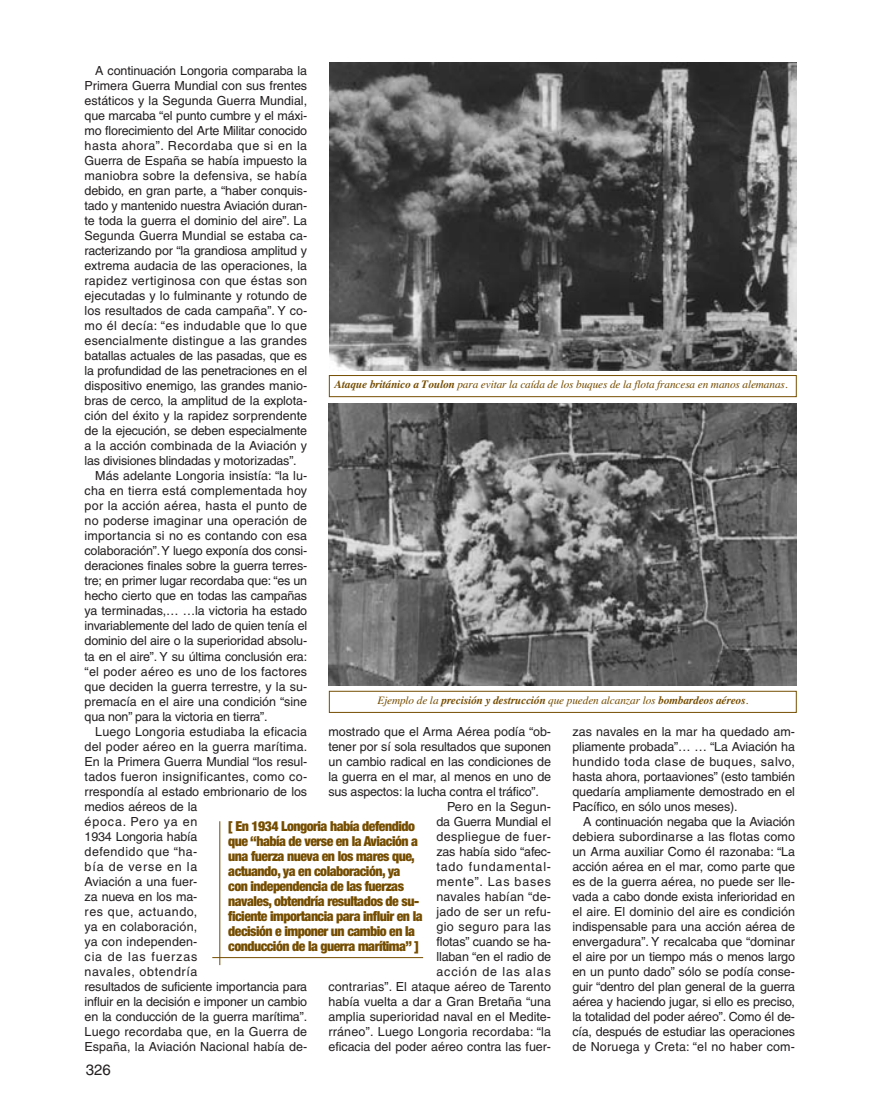
<style>
.page{position:relative;width:869px;height:1117px;background:#fff}
.page>*{position:absolute;margin:0;border:0;box-sizing:border-box;transform-origin:0 0}
.t1{font:15px "Helvetica";color:#231f20}
.t2{font:900 condensed 13.75px/15px "Helvetica Neue";letter-spacing:-.035em;color:#754d00}
.t3{font:12.5px/15px "Helvetica";letter-spacing:-.005em;color:#231f20;text-align:justify}
.t4{font:12.5px "Helvetica";letter-spacing:.015em;color:#231f20}
.t5{font:12.5px "Helvetica";letter-spacing:.02em;color:#231f20}
.t6{font:12.5px "Helvetica";letter-spacing:.025em;color:#231f20}
.t7{font:12.5px "Helvetica";letter-spacing:.065em;color:#231f20}
.t8{font:12.5px "Helvetica";letter-spacing:.03em;color:#231f20}
.t9{font:12.5px "Helvetica";letter-spacing:.04em;color:#231f20}
.t10{font:12.5px "Helvetica";letter-spacing:.05em;color:#231f20}
.t11{font:12.5px "Helvetica";letter-spacing:.045em;color:#231f20}
.t12{font:12.5px "Helvetica";letter-spacing:.035em;color:#231f20}
.t13{font:12.5px "Helvetica";letter-spacing:.06em;color:#231f20}
.t14{font:12.5px "Helvetica";letter-spacing:.07em;color:#231f20}
.t15{font:italic 11.25px "Times";letter-spacing:-.01em;color:#754d00}
.t16{font:italic 700 11.25px "Times";letter-spacing:-.01em;color:#754d00}
.s1{font-weight:700}
.s2{font-weight:400}
</style>
<div class="page">
<img style="left:329px;top:62px;width:466px;height:308px">
<img style="left:329px;top:403px;width:467px;height:282px">
<hr style="left:219px;top:821px;width:1px;height:143px;background:#754d00">
<hr style="left:212px;top:957px;width:211px;height:1px;background:#754d00">
<div style="left:329px;top:375px;width:467px;height:22px;border:1px solid #754d00"></div>
<div style="left:329px;top:691px;width:467px;height:21px;border:1px solid #754d00"></div>
<p class="t3" style="left:95px;top:64px;width:213px">A continuación Longoria comparaba la</p>
<p class="t3" style="left:85px;top:79px;width:224px">Primera Guerra Mundial con sus frentes</p>
<p class="t3" style="left:85px;top:94px;width:224px">estáticos y la Segunda Guerra Mundial,</p>
<p class="t3" style="left:85px;top:109px;width:224px">que marcaba “el punto cumbre y el máxi-</p>
<p class="t3" style="left:85px;top:124px;width:224px">mo florecimiento del Arte Militar conocido</p>
<p class="t9" style="left:85px;top:141px;width:224px">hasta ahora”. Recordaba que si en la</p>
<p class="t3" style="left:85px;top:154px;width:224px">Guerra de España se había impuesto la</p>
<p class="t5" style="left:85px;top:171px;width:224px">maniobra sobre la defensiva, se había</p>
<p class="t3" style="left:85px;top:184px;width:224px">debido, en gran parte, a “haber conquis-</p>
<p class="t3" style="left:85px;top:199px;width:224px">tado y mantenido nuestra Aviación duran-</p>
<p class="t3" style="left:85px;top:214px;width:224px">te toda la guerra el dominio del aire”. La</p>
<p class="t3" style="left:85px;top:229px;width:224px">Segunda Guerra Mundial se estaba ca-</p>
<p class="t3" style="left:85px;top:244px;width:224px">racterizando por “la grandiosa amplitud y</p>
<p class="t3" style="left:85px;top:259px;width:224px">extrema audacia de las operaciones, la</p>
<p class="t6" style="left:85px;top:276px;width:224px">rapidez vertiginosa con que éstas son</p>
<p class="t3" style="left:85px;top:289px;width:224px">ejecutadas y lo fulminante y rotundo de</p>
<p class="t3" style="left:85px;top:304px;width:224px">los resultados de cada campaña”. Y co-</p>
<p class="t8" style="left:85px;top:321px;width:224px">mo él decía: “es indudable que lo que</p>
<p class="t5" style="left:85px;top:336px;width:224px">esencialmente distingue a las grandes</p>
<p class="t3" style="left:85px;top:349px;width:224px">batallas actuales de las pasadas, que es</p>
<p class="t3" style="left:85px;top:364px;width:224px">la profundidad de las penetraciones en el</p>
<p class="t3" style="left:85px;top:379px;width:224px">dispositivo enemigo, las grandes manio-</p>
<p class="t3" style="left:85px;top:394px;width:224px">bras de cerco, la amplitud de la explota-</p>
<p class="t3" style="left:85px;top:409px;width:224px">ción del éxito y la rapidez sorprendente</p>
<p class="t3" style="left:85px;top:424px;width:224px">de la ejecución, se deben especialmente</p>
<p class="t3" style="left:85px;top:439px;width:224px">a la acción combinada de la Aviación y</p>
<p class="t3" style="left:85px;top:454px;width:213px">las divisiones blindadas y motorizadas”.</p>
<p class="t3" style="left:95px;top:469px;width:213px">Más adelante Longoria insistía: “la lu-</p>
<p class="t4" style="left:85px;top:486px;width:224px">cha en tierra está complementada hoy</p>
<p class="t5" style="left:85px;top:501px;width:224px">por la acción aérea, hasta el punto de</p>
<p class="t3" style="left:85px;top:514px;width:224px">no poderse imaginar una operación de</p>
<p class="t3" style="left:85px;top:529px;width:224px">importancia si no es contando con esa</p>
<p class="t3" style="left:85px;top:544px;width:224px">colaboración”. Y luego exponía dos consi-</p>
<p class="t3" style="left:85px;top:559px;width:224px">deraciones finales sobre la guerra terres-</p>
<p class="t3" style="left:85px;top:574px;width:224px">tre; en primer lugar recordaba que: “es un</p>
<p class="t3" style="left:85px;top:589px;width:224px">hecho cierto que en todas las campañas</p>
<p class="t3" style="left:85px;top:604px;width:224px">ya terminadas,… …la victoria ha estado</p>
<p class="t3" style="left:85px;top:619px;width:224px">invariablemente del lado de quien tenía el</p>
<p class="t3" style="left:85px;top:634px;width:224px">dominio del aire o la superioridad absolu-</p>
<p class="t3" style="left:85px;top:649px;width:224px">ta en el aire”. Y su última conclusión era:</p>
<p class="t5" style="left:85px;top:666px;width:224px">“el poder aéreo es uno de los factores</p>
<p class="t3" style="left:85px;top:679px;width:224px">que deciden la guerra terrestre, y la su-</p>
<p class="t3" style="left:85px;top:694px;width:224px">premacía en el aire una condición “sine</p>
<p class="t3" style="left:85px;top:709px;width:184px">qua non” para la victoria en tierra”.</p>
<p class="t4" style="left:95px;top:726px;width:213px">Luego Longoria estudiaba la eficacia</p>
<p class="t4" style="left:85px;top:741px;width:224px">del poder aéreo en la guerra marítima.</p>
<p class="t3" style="left:85px;top:754px;width:224px">En la Primera Guerra Mundial “los resul-</p>
<p class="t6" style="left:85px;top:771px;width:224px">tados fueron insignificantes, como co-</p>
<p class="t3" style="left:85px;top:784px;width:224px">rrespondía al estado embrionario de los</p>
<p class="t3" style="left:85px;top:799px;width:114px">medios aéreos de la</p>
<p class="t7" style="left:85px;top:816px;width:114px">época. Pero ya en</p>
<p class="t3" style="left:85px;top:829px;width:114px">1934 Longoria había</p>
<p class="t9" style="left:85px;top:846px;width:114px">defendido que “ha-</p>
<p class="t7" style="left:85px;top:861px;width:114px">bía de verse en la</p>
<p class="t3" style="left:85px;top:874px;width:114px">Aviación a una fuer-</p>
<p class="t3" style="left:85px;top:889px;width:114px">za nueva en los ma-</p>
<p class="t11" style="left:85px;top:906px;width:114px">res que, actuando,</p>
<p class="t4" style="left:85px;top:921px;width:114px">ya en colaboración,</p>
<p class="t3" style="left:85px;top:934px;width:114px">ya con independen-</p>
<p class="t7" style="left:85px;top:951px;width:114px">cia de las fuerzas</p>
<p class="t10" style="left:85px;top:966px;width:114px">navales, obtendría</p>
<p class="t3" style="left:85px;top:979px;width:224px">resultados de suficiente importancia para</p>
<p class="t3" style="left:85px;top:994px;width:224px">influir en la decisión e imponer un cambio</p>
<p class="t3" style="left:85px;top:1009px;width:224px">en la conducción de la guerra marítima”.</p>
<p class="t4" style="left:85px;top:1026px;width:224px">Luego recordaba que, en la Guerra de</p>
<p class="t3" style="left:85px;top:1039px;width:224px">España, la Aviación Nacional había de-</p>
<p class="t15" style="left:334px;top:380px;width:454px"><span class="s1">Ataque británico a Toulon</span> para evitar la caída de los buques de la flota francesa en manos alemanas.</p>
<p class="t16" style="left:377px;top:696px;width:372px"><span class="s2">Ejemplo de la</span> precisión y destrucción <span class="s2">que pueden alcanzar los</span> bombardeos aéreos<span class="s2">.</span></p>
<p class="t3" style="left:328px;top:724px;width:224px">mostrado que el Arma Aérea podía “ob-</p>
<p class="t3" style="left:328px;top:739px;width:224px">tener por sí sola resultados que suponen</p>
<p class="t3" style="left:328px;top:754px;width:224px">un cambio radical en las condiciones de</p>
<p class="t3" style="left:328px;top:769px;width:224px">la guerra en el mar, al menos en uno de</p>
<p class="t3" style="left:328px;top:784px;width:212px">sus aspectos: la lucha contra el tráfico”.</p>
<p class="t3" style="left:447px;top:799px;width:105px">Pero en la Segun-</p>
<p class="t3" style="left:436px;top:814px;width:116px">da Guerra Mundial el</p>
<p class="t8" style="left:436px;top:831px;width:116px">despliegue de fuer-</p>
<p class="t3" style="left:436px;top:844px;width:116px">zas había sido “afec-</p>
<p class="t7" style="left:436px;top:861px;width:116px">tado fundamental-</p>
<p class="t13" style="left:436px;top:876px;width:116px">mente”. Las bases</p>
<p class="t5" style="left:436px;top:891px;width:116px">navales habían “de-</p>
<p class="t5" style="left:436px;top:906px;width:116px">jado de ser un refu-</p>
<p class="t12" style="left:436px;top:921px;width:116px">gio seguro para las</p>
<p class="t3" style="left:436px;top:934px;width:116px">flotas” cuando se ha-</p>
<p class="t3" style="left:436px;top:949px;width:116px">llaban “en el radio de</p>
<p class="t14" style="left:436px;top:966px;width:116px">acción de las alas</p>
<p class="t3" style="left:328px;top:979px;width:224px">contrarias”. El ataque aéreo de Tarento</p>
<p class="t3" style="left:328px;top:994px;width:224px">había vuelta a dar a Gran Bretaña “una</p>
<p class="t3" style="left:328px;top:1009px;width:224px">amplia superioridad naval en el Medite-</p>
<p class="t4" style="left:328px;top:1026px;width:224px">rráneo”. Luego Longoria recordaba: “la</p>
<p class="t3" style="left:328px;top:1039px;width:224px">eficacia del poder aéreo contra las fuer-</p>
<p class="t3" style="left:572px;top:724px;width:224px">zas navales en la mar ha quedado am&shy;pliamente probada”… … “La Aviación ha hundido toda clase de buques, salvo, hasta ahora, portaaviones” (esto también quedaría ampliamente demostrado en el Pacífico, en sólo unos meses).</p>
<p class="t3" style="left:572px;top:814px;width:224px;text-indent:11px">A continuación negaba que la Aviación debiera subordinarse a las flotas como un Arma auxiliar Como él razonaba: “La acción aérea en el mar, como parte que es de la guerra aérea, no puede ser lle&shy;vada a cabo donde exista inferioridad en el aire. El dominio del aire es condición indispensable para una acción aérea de envergadura”. Y recalcaba que “dominar el aire por un tiempo más o menos largo en un punto dado” sólo se podía conse&shy;guir “dentro del plan general de la guerra aérea y haciendo jugar, si ello es preciso, la totalidad del poder aéreo”. Como él de&shy;cía, después de estudiar las operaciones de Noruega y Creta: “el no haber com-</p>
<p class="t2" style="left:228px;top:819px;width:196px">[ En 1934 Longoria había defendido que “había de verse en la Aviación a una fuerza nueva en los mares que, actuando, ya en colaboración, ya con independencia de las fuerzas navales, obtendría resultados de su&shy;ficiente importancia para influir en la decisión e imponer un cambio en la conducción de la guerra marítima” ]</p>
<p class="t1" style="left:86px;top:1064px;width:27px">326</p>
</div>
